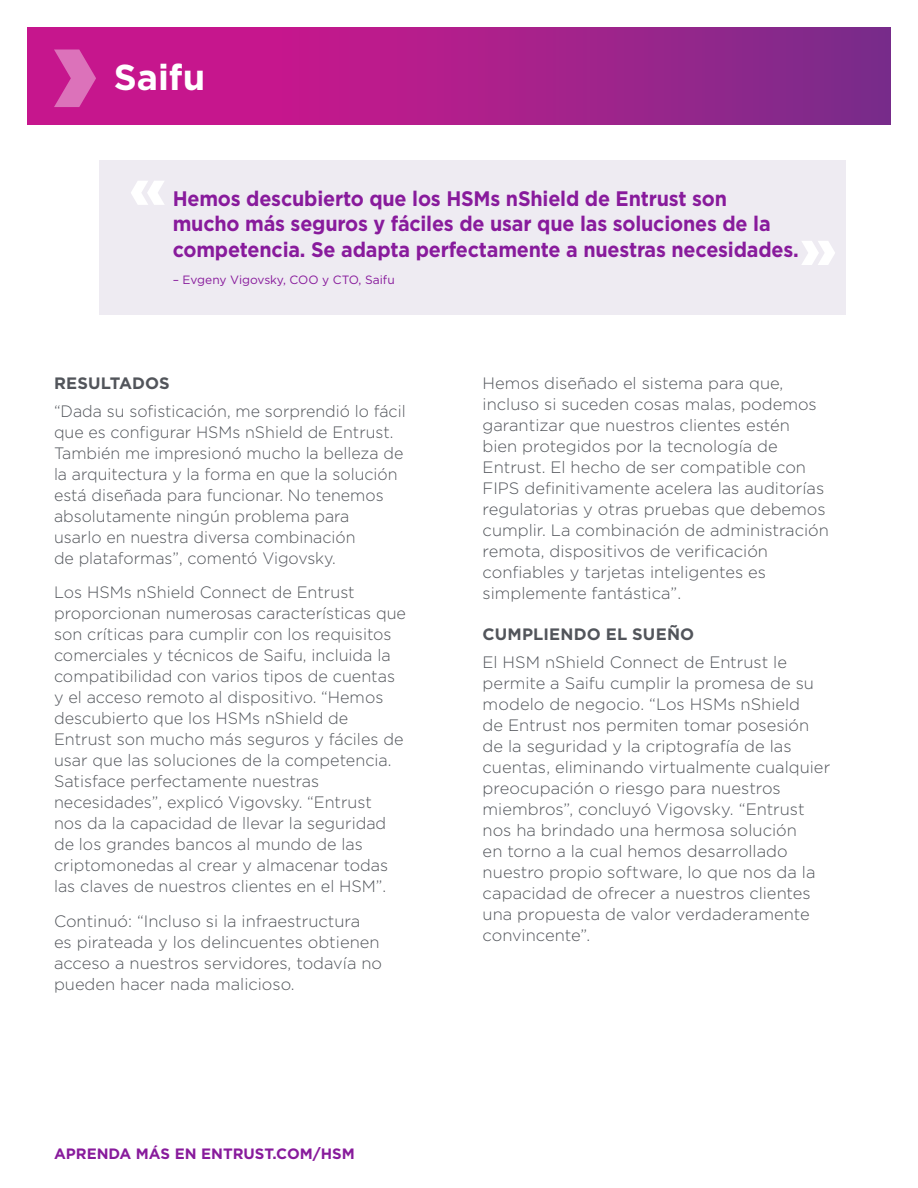
<style>
.page{position:relative;width:918px;height:1188px;background:#fff}
.page>*{position:absolute;margin:0;border:0;box-sizing:border-box;transform-origin:0 0}
.Company_Name{font:700 36px "Gotham";color:#fff}
.t1{font:700 21px/25.5px "Gotham";letter-spacing:-.01em;color:#881b9c;scale:.94 1}
.Body_copy{font:300 16.5px/21px "Gotham";color:#52555b}
.header_1{font:700 16.5px "Gotham";letter-spacing:.01em;color:#52555b}
.CTA_URL_front{font:700 15px "Gotham";color:#881b9c}
.Quote_description{font:12px "Gotham";color:#881b9c}
</style>
<div class="page">
<svg style="left:27px;top:27px;width:864px;height:98px;background:#aa1f8b"></svg>
<svg style="left:54px;top:50px;width:42px;height:57px;background:#d34da8"></svg>
<div style="left:99px;top:160px;width:747px;height:155px;background:#eeebf2"></div>
<svg style="left:802px;top:241px;width:33px;height:24px"></svg>
<svg style="left:131px;top:181px;width:33px;height:24px"></svg>
<p class="Company_Name" style="left:114px;top:54px;width:93px">Saifu</p>
<p class="t1" style="left:173px;top:185px;width:667px">Hemos descubierto que los HSMs nShield de Entrust son mucho más seguros y fáciles de usar que las soluciones de la competencia. Se adapta perfectamente a nuestras necesidades.</p>
<p class="Quote_description" style="left:173px;top:272px;width:224px">– Evgeny Vigovsky, COO y CTO, Saifu</p>
<p class="header_1" style="left:54px;top:372px;width:117px">RESULTADOS</p>
<p class="Body_copy" style="left:54px;top:400px;width:353px">“Dada su sofisticación, me sorprendió lo fácil que es configurar HSMs nShield de Entrust.<br>También me impresionó mucho la belleza de la arquitectura y la forma en que la solución está diseñada para funcionar. No tenemos absolutamente ningún problema para<br>usarlo en nuestra diversa combinación<br>de plataformas”, comentó Vigovsky.</p>
<p class="Body_copy" style="left:54px;top:582px;width:354px">Los HSMs nShield Connect de Entrust proporcionan numerosas características que son críticas para cumplir con los requisitos comerciales y técnicos de Saifu, incluida la compatibilidad con varios tipos de cuentas y el acceso remoto al dispositivo. “Hemos descubierto que los HSMs nShield de Entrust son mucho más seguros y fáciles de usar que las soluciones de la competencia.<br>Satisface perfectamente nuestras necesidades”, explicó Vigovsky. “Entrust<br>nos da la capacidad de llevar la seguridad de los grandes bancos al mundo de las criptomonedas al crear y almacenar todas las claves de nuestros clientes en el HSM”.</p>
<p class="Body_copy" style="left:54px;top:910px;width:330px">Continuó: “Incluso si la infraestructura es pirateada y los delincuentes obtienen acceso a nuestros servidores, todavía no pueden hacer nada malicioso.</p>
<p class="CTA_URL_front" style="left:54px;top:1144px;width:302px">APRENDA MÁS EN ENTRUST.COM/HSM</p>
<p class="Body_copy" style="left:483px;top:372px;width:348px">Hemos diseñado el sistema para que, incluso si suceden cosas malas, podemos garantizar que nuestros clientes estén<br>bien protegidos por la tecnología de Entrust. El hecho de ser compatible con FIPS definitivamente acelera las auditorías regulatorias y otras pruebas que debemos cumplir. La combinación de administración remota, dispositivos de verificación confiables y tarjetas inteligentes es simplemente fantástica”.</p>
<p class="header_1" style="left:483px;top:624px;width:213px">CUMPLIENDO EL SUEÑO</p>
<p class="Body_copy" style="left:483px;top:651px;width:349px">El HSM nShield Connect de Entrust le permite a Saifu cumplir la promesa de su modelo de negocio. “Los HSMs nShield<br>de Entrust nos permiten tomar posesión de la seguridad y la criptografía de las cuentas, eliminando virtualmente cualquier preocupación o riesgo para nuestros miembros”, concluyó Vigovsky. “Entrust nos ha brindado una hermosa solución<br>en torno a la cual hemos desarrollado nuestro propio software, lo que nos da la capacidad de ofrecer a nuestros clientes una propuesta de valor verdaderamente convincente”.</p>
</div>
